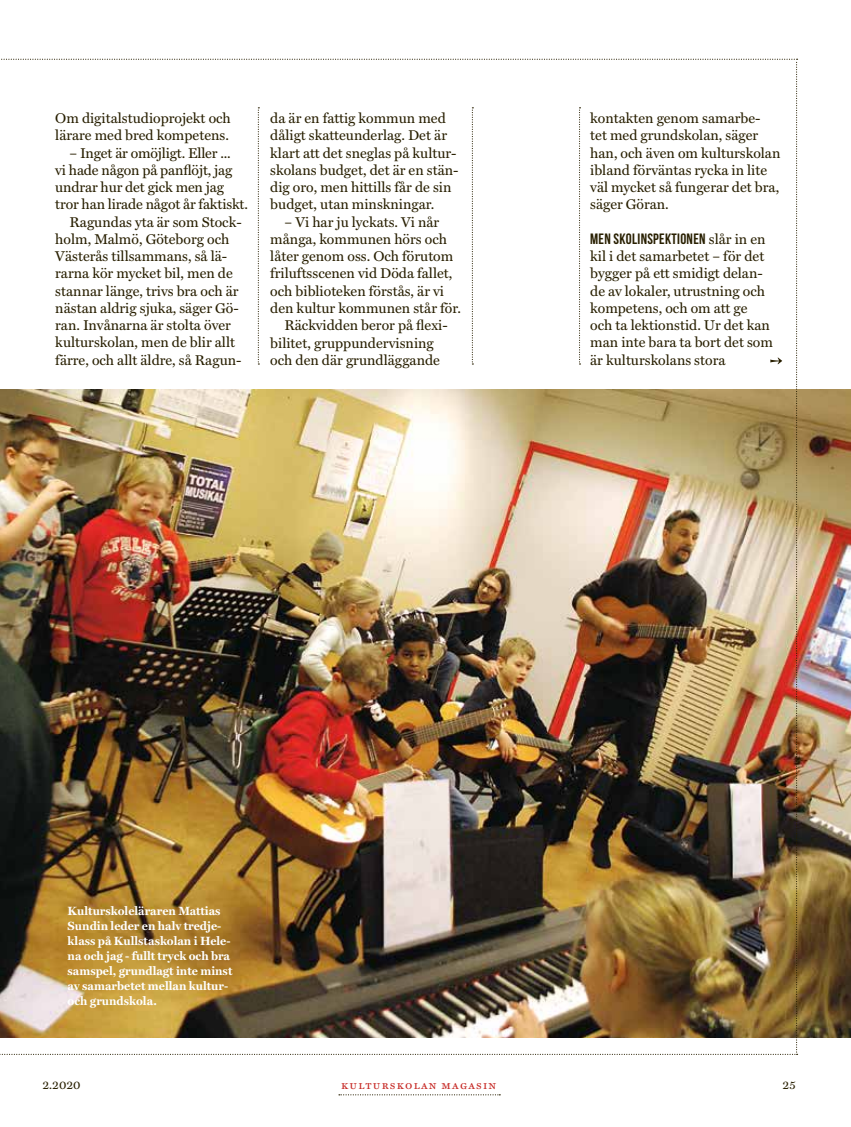
<style>
.page{position:relative;width:851px;height:1127px;background:#fff}
.page>*{position:absolute;margin:0;border:0;box-sizing:border-box;transform-origin:0 0}
.t1{font:700 15px "Bebas Neue";letter-spacing:.02em;color:#281f00}
.t2{font:14.25px/17.2px "Miller Text";color:#281f00}
.t3{font:700 12px/15px "Miller Text";color:#fff}
.t4{font:12px "Miller Text Roman SC";letter-spacing:.1em;color:#c62925}
.t5{font:12px "Miller Text Roman SC";color:#281f00}
.s1{font-family:"Miller Text";font-weight:400;font-size:14.25px}
</style>
<div class="page">
<svg style="left:339px;top:1094px;width:161px;height:1px"></svg>
<img style="left:797px;top:390px;width:53px;height:647px">
<img style="left:0;top:59px;width:797px;height:996px">
<p class="t2" style="left:55px;top:110px;width:177px">Om digitalstudioprojekt och lärare med bred kompetens.</p>
<p class="t2" style="left:70px;top:144px;width:163px">– Inget är omöjligt. Eller ...</p>
<p class="t2" style="left:55px;top:162px;width:178px">vi hade någon på panflöjt, jag</p>
<p class="t2" style="left:55px;top:179px;width:170px">undrar hur det gick men jag</p>
<p class="t2" style="left:55px;top:196px;width:194px">tror han lirade något år faktiskt.</p>
<p class="t2" style="left:70px;top:213px;width:173px">Ragundas yta är som Stock-</p>
<p class="t2" style="left:55px;top:231px;width:175px">holm, Malmö, Göteborg och</p>
<p class="t2" style="left:55px;top:248px;width:173px">Västerås tillsammans, så lä-</p>
<p class="t2" style="left:55px;top:265px;width:179px">rarna kör mycket bil, men de</p>
<p class="t2" style="left:55px;top:282px;width:185px">stannar länge, trivs bra och är</p>
<p class="t2" style="left:55px;top:300px;width:185px">nästan aldrig sjuka, säger Gö-</p>
<p class="t2" style="left:55px;top:317px;width:177px">ran. Invånarna är stolta över</p>
<p class="t2" style="left:55px;top:334px;width:181px">kulturskolan, men de blir allt</p>
<p class="t2" style="left:55px;top:351px;width:188px">färre, och allt äldre, så Ragun-</p>
<p class="t2" style="left:270px;top:110px;width:190px">da är en fattig kommun med dåligt skatteunderlag. Det är klart att det sneglas på kultur&shy;skolans budget, det är en stän&shy;dig oro, men hittills får de sin budget, utan minskningar.</p>
<p class="t2" style="left:284px;top:213px;width:156px">– Vi har ju lyckats. Vi når</p>
<p class="t2" style="left:270px;top:231px;width:178px">många, kommunen hörs och</p>
<p class="t2" style="left:270px;top:248px;width:184px">låter genom oss. Och förutom</p>
<p class="t2" style="left:270px;top:265px;width:184px">friluftsscenen vid Döda fallet,</p>
<p class="t2" style="left:270px;top:283px;width:175px">och biblioteken förstås, är vi</p>
<p class="t2" style="left:270px;top:300px;width:192px">den kultur kommunen står för.</p>
<p class="t2" style="left:284px;top:317px;width:165px">Räckvidden beror på flexi-</p>
<p class="t2" style="left:270px;top:334px;width:165px">bilitet, gruppundervisning</p>
<p class="t2" style="left:270px;top:352px;width:171px">och den där grundläggande</p>
<p class="t2" style="left:590px;top:110px;width:192px">kontakten genom samarbe&shy;tet med grundskolan, säger han, och även om kulturskolan ibland förväntas rycka in lite väl mycket så fungerar det bra, säger Göran.</p>
<p class="t1" style="left:590px;top:230px;width:177px">MEN SKOLINSPEKTIONEN <span class="s1">slår in en</span></p>
<p class="t2" style="left:590px;top:248px;width:184px">kil i det samarbetet – för det bygger på ett smidigt delan&shy;de av lokaler, utrustning och kompetens, och om att ge och ta lektionstid. Ur det kan man inte bara ta bort det som är kulturskolans stora</p>
<p class="t3" style="left:68px;top:904px;width:166px">Kulturskoleläraren Mattias<br>Sundin leder en halv tredje&shy;klass på Kullstaskolan i Hele&shy;na och jag - fullt tryck och bra samspel, grundlagt inte minst av samarbetet mellan kultur&shy;och grundskola.</p>
<p class="t5" style="left:43px;top:1077px;width:40px">2.2020</p>
<p class="t4" style="left:341px;top:1077px;width:156px">kulturskolan magasin</p>
<p class="t5" style="left:782px;top:1077px;width:15px">25</p>
</div>
